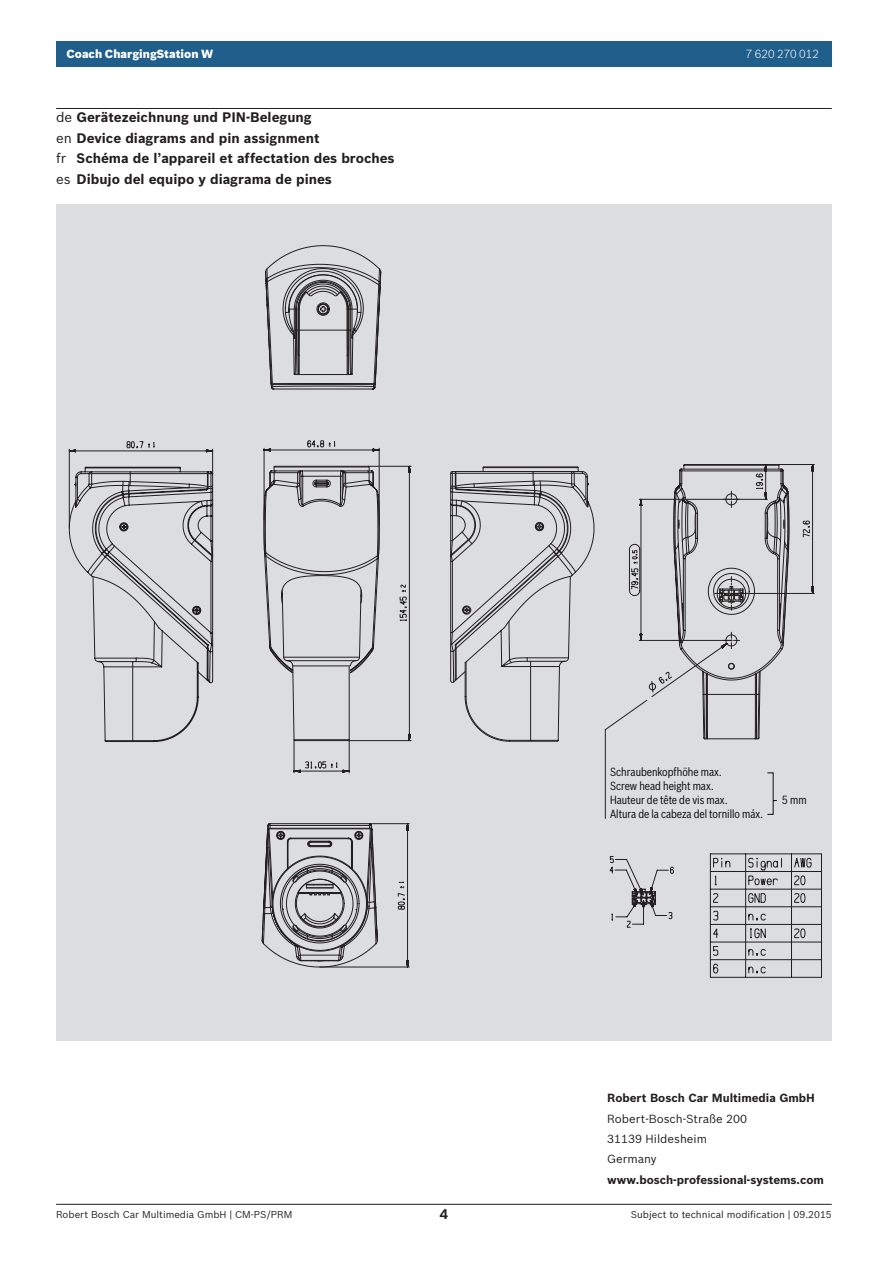
<style>
.page{position:relative;width:893px;height:1263px;background:#fff}
.page>*{position:absolute;margin:0;border:0;box-sizing:border-box;transform-origin:0 0}
.t1{font:700 13.5px/20.4px "Bosch Sans";color:#231f20}
.t2{font:11.55px/13.8px "Bosch Sans Cond";color:#0e0b10}
.t3{font:700 11.55px "Bosch Sans";color:#231f20}
.t4{font:11.55px/20.4px "Bosch Sans";color:#231f20}
.t5{font:900 11.55px "Bosch Sans";color:#fff}
.t6{font:300 11.55px "Bosch Sans";color:#fff}
.t7{font:9.75px "Bosch Sans";color:#231f20}
.s1{font-weight:400}
</style>
<div class="page">
<hr style="left:56px;top:1204px;width:776px;height:1px;background:#231f20">
<div style="left:56px;top:41px;width:776px;height:25px;background:#205e8b"></div>
<hr style="left:56px;top:108px;width:776px;height:1px;background:#231f20">
<div style="left:56px;top:204px;width:776px;height:837px;background:#dcdddf"></div>
<svg style="left:162px;top:281px;width:627px;height:680px"></svg>
<svg style="left:94px;top:649px;width:68px;height:93px"></svg>
<svg style="left:69px;top:440px;width:698px;height:209px"></svg>
<svg style="left:206px;top:438px;width:204px;height:530px"></svg>
<svg style="left:293px;top:466px;width:119px;height:364px"></svg>
<svg style="left:604px;top:464px;width:211px;height:355px"></svg>
<p class="t5" style="left:66px;top:47px;width:149px">Coach ChargingStation W</p>
<p class="t6" style="left:746px;top:47px;width:75px">7 620 270 012</p>
<p class="t1" style="left:56px;top:107px;width:340px"><span class="s1">de</span> Gerätezeichnung und PIN-Belegung<br><span class="s1">en</span> Device diagrams and pin assignment<br><span class="s1">fr</span> Schéma de l’appareil et affectation des broches <span class="s1">es</span> Dibujo del equipo y diagrama de pines</p>
<p class="t2" style="left:610px;top:765px;width:119px">Schraubenkopfhöhe max.<br>Screw head height max.<br>Hauteur de tête de vis max.</p>
<p class="t2" style="left:610px;top:807px;width:155px">Altura de la cabeza del tornillo máx.</p>
<p class="t2" style="left:782px;top:793px;width:26px">5 mm</p>
<p class="t3" style="left:607px;top:1091px;width:209px">Robert Bosch Car Multimedia GmbH</p>
<p class="t4" style="left:607px;top:1108px;width:141px">Robert-Bosch-Straße 200<br>31139 Hildesheim<br>Germany</p>
<p class="t3" style="left:607px;top:1172px;width:218px">www.bosch-professional-systems.com</p>
<p class="t7" style="left:56px;top:1208px;width:238px">Robert Bosch Car Multimedia GmbH | CM-PS/PRM</p>
<p class="t1" style="left:440px;top:1204px;width:10px">4</p>
<p class="t7" style="left:631px;top:1208px;width:202px">Subject to technical modification | 09.2015</p>
</div>
